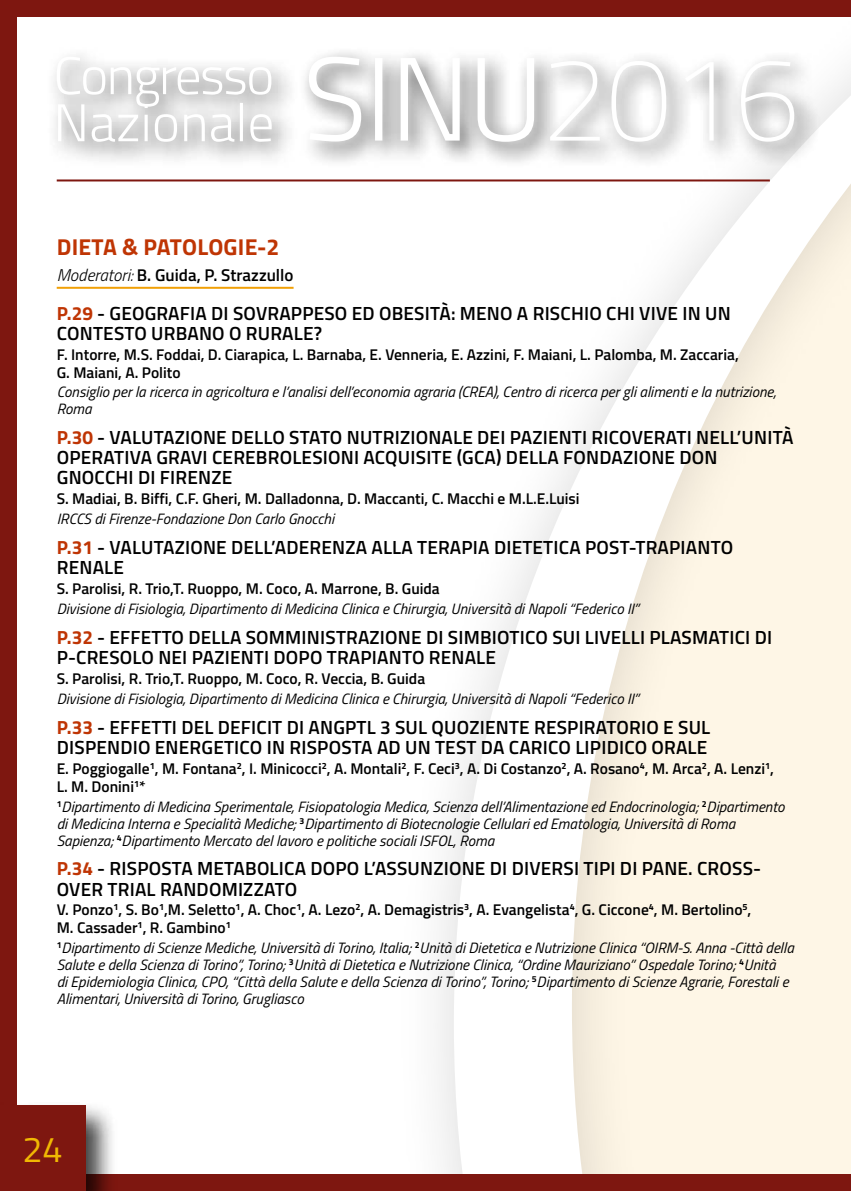
<style>
.page{position:relative;width:851px;height:1191px;background:#fff}
.page>*{position:absolute;margin:0;border:0;box-sizing:border-box;transform-origin:0 0}
.t1{font:36px "Titillium";color:#f0b803}
.t2{font:700 23px "Titillium";letter-spacing:.01em;color:#bf3504}
.t3{font:600 19px/20px "Titillium";letter-spacing:.01em;color:#000}
.t4{font:600 17px "Titillium";color:#000}
.t5{font:600 15.6px/18px "Titillium";color:#000}
.t6{font:italic 15px/17px "Titillium";color:#000}
.s1{font-weight:300;font-style:italic}
.s2{font-weight:700;color:#bf3504}
</style>
<div class="page">
<div style="left:0;top:0;width:850px;height:1191px;background:#7e1710"></div>
<div style="left:17px;top:17px;width:833px;height:1157px;background:#fff"></div>
<svg style="left:454px;top:75px;width:396px;height:1099px"></svg>
<div style="left:46px;top:46px;width:252px;height:122px;background:#000;opacity:.75"></div>
<svg style="left:57px;top:57px;width:215px;height:85px"></svg>
<div style="left:298px;top:46px;width:522px;height:122px;background:#000;opacity:.75"></div>
<svg style="left:309px;top:57px;width:485px;height:85px"></svg>
<hr style="left:57px;top:179px;width:712px;height:2px;background:#7e1710">
<div style="left:0;top:1100px;width:118px;height:91px;background:#000;opacity:.75"></div>
<div style="left:0;top:1106px;width:85px;height:85px;background:#7e1710"></div>
<hr style="left:57px;top:287px;width:236px;height:2px;background:#f1a006">
<h2 class="t2" style="left:57px;top:230px;width:224px">DIETA &amp; PATOLOGIE-2</h2>
<p class="t4" style="left:57px;top:262px;width:238px"><span class="s1">Moderatori:</span> B. Guida, P. Strazzullo</p>
<p class="t3" style="left:57px;top:302px;width:675px"><span class="s2">P.29</span> - GEOGRAFIA DI SOVRAPPESO ED OBESITÀ: MENO A RISCHIO CHI VIVE IN UN<br>CONTESTO URBANO O RURALE?</p>
<p class="t5" style="left:57px;top:344px;width:683px">F. Intorre, M.S. Foddai, D. Ciarapica, L. Barnaba, E. Venneria, E. Azzini, F. Maiani, L. Palomba, M. Zaccaria,<br>G. Maiani, A. Polito</p>
<p class="t6" style="left:57px;top:383px;width:721px">Consiglio per la ricerca in agricoltura e l’analisi dell’economia agraria (CREA), Centro di ricerca per gli alimenti e la nutrizione,<br>Roma</p>
<p class="t3" style="left:57px;top:427px;width:738px"><span class="s2">P.30</span> - VALUTAZIONE DELLO STATO NUTRIZIONALE DEI PAZIENTI RICOVERATI NELL’UNITÀ<br>OPERATIVA GRAVI CEREBROLESIONI ACQUISITE (GCA) DELLA FONDAZIONE DON<br>GNOCCHI DI FIRENZE</p>
<p class="t5" style="left:57px;top:489px;width:524px">S. Madiai, B. Biffi, C.F. Gheri, M. Dalladonna, D. Maccanti, C. Macchi e M.L.E.Luisi</p>
<p class="t6" style="left:57px;top:510px;width:279px">IRCCS di Firenze-Fondazione Don Carlo Gnocchi</p>
<p class="t3" style="left:57px;top:536px;width:677px"><span class="s2">P.31</span> - VALUTAZIONE DELL’ADERENZA ALLA TERAPIA DIETETICA POST-TRAPIANTO<br>RENALE</p>
<p class="t5" style="left:57px;top:579px;width:384px">S. Parolisi, R. Trio,T. Ruoppo, M. Coco, A. Marrone, B. Guida</p>
<p class="t6" style="left:57px;top:599px;width:583px">Divisione di Fisiologia, Dipartimento di Medicina Clinica e Chirurgia, Università di Napoli “Federico II”</p>
<p class="t3" style="left:57px;top:626px;width:716px"><span class="s2">P.32</span> - EFFETTO DELLA SOMMINISTRAZIONE DI SIMBIOTICO SUI LIVELLI PLASMATICI DI<br>P-CRESOLO NEI PAZIENTI DOPO TRAPIANTO RENALE</p>
<p class="t5" style="left:57px;top:668px;width:370px">S. Parolisi, R. Trio,T. Ruoppo, M. Coco, R. Veccia, B. Guida</p>
<p class="t6" style="left:57px;top:689px;width:583px">Divisione di Fisiologia, Dipartimento di Medicina Clinica e Chirurgia, Università di Napoli “Federico II”</p>
<p class="t3" style="left:57px;top:716px;width:654px"><span class="s2">P.33</span> - EFFETTI DEL DEFICIT DI ANGPTL 3 SUL QUOZIENTE RESPIRATORIO E SUL<br>DISPENDIO ENERGETICO IN RISPOSTA AD UN TEST DA CARICO LIPIDICO ORALE</p>
<p class="t5" style="left:57px;top:758px;width:718px">E. Poggiogalle<sup>1</sup>, M. Fontana<sup>2</sup>, I. Minicocci<sup>2</sup>, A. Montali<sup>2</sup>, F. Ceci<sup>3</sup>, A. Di Costanzo<sup>2</sup>, A. Rosano<sup>4</sup>, M. Arca<sup>2</sup>, A. Lenzi<sup>1</sup>,<br>L. M. Donini<sup>1</sup>*</p>
<p class="t6" style="left:57px;top:797px;width:729px"><sup>1</sup>Dipartimento di Medicina Sperimentale, Fisiopatologia Medica, Scienza dell’Alimentazione ed Endocrinologia; <sup>2</sup>Dipartimento di Medicina Interna e Specialità Mediche; <sup>3</sup>Dipartimento di Biotecnologie Cellulari ed Ematologia, Università di Roma<br>Sapienza; <sup>4</sup>Dipartimento Mercato del lavoro e politiche sociali ISFOL, Roma</p>
<p class="t3" style="left:57px;top:858px;width:705px"><span class="s2">P.34</span> - RISPOSTA METABOLICA DOPO L’ASSUNZIONE DI DIVERSI TIPI DI PANE. CROSS-<br>OVER TRIAL RANDOMIZZATO</p>
<p class="t5" style="left:57px;top:900px;width:696px">V. Ponzo<sup>1</sup>, S. Bo<sup>1</sup>,M. Seletto<sup>1</sup>, A. Choc<sup>1</sup>, A. Lezo<sup>2</sup>, A. Demagistris<sup>3</sup>, A. Evangelista<sup>4</sup>, G. Ciccone<sup>4</sup>, M. Bertolino<sup>5</sup>,<br>M. Cassader<sup>1</sup>, R. Gambino<sup>1</sup></p>
<p class="t6" style="left:57px;top:938px;width:738px"><sup>1</sup>Dipartimento di Scienze Mediche, Università di Torino, Italia; <sup>2</sup>Unità di Dietetica e Nutrizione Clinica “OIRM-S. Anna -Città della Salute e della Scienza di Torino”, Torino; <sup>3</sup>Unità di Dietetica e Nutrizione Clinica, “Ordine Mauriziano” Ospedale Torino; <sup>4</sup>Unità<br>di Epidemiologia Clinica, CPO, “Città della Salute e della Scienza di Torino”, Torino; <sup>5</sup>Dipartimento di Scienze Agrarie, Forestali e Alimentari, Università di Torino, Grugliasco</p>
<h1 class="t1" style="left:22px;top:1123px;width:42px">24</h1>
</div>
